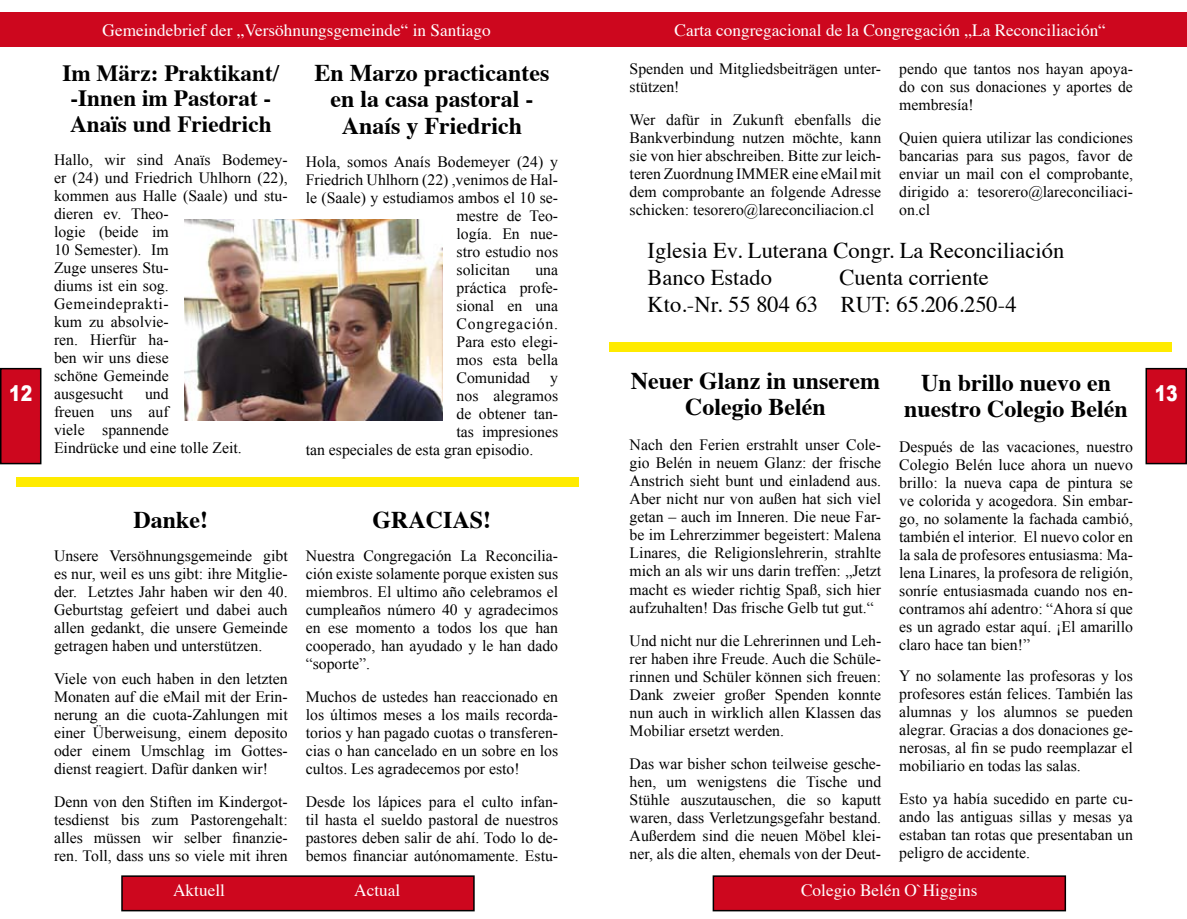
<style>
.page{position:relative;width:1187px;height:919px;background:#fff}
.page>*{position:absolute;margin:0;border:0;box-sizing:border-box;transform-origin:0 0}
.t1{font:700 24px/26.4px "Times";color:#000;text-align:center}
.t2{font:700 23.25px/25.5px "Times";color:#000;text-align:center}
.t3{font:22.5px/27px "Times";color:#000}
.t4{font:900 21.6px "Arial";color:#fff;scale:.8 1}
.t5{font:17.25px "Times";color:#fff}
.t6{font:15.75px/18px "Times New Roman";color:#000;text-align:justify}
</style>
<div class="page">
<div style="left:1px;top:368px;width:40px;height:95px;background:#cd071e"></div>
<div style="left:0;top:368px;width:41px;height:96px;border:2px solid #000"></div>
<div style="left:0;top:13px;width:593px;height:34px;background:#cd071e"></div>
<div style="left:122px;top:876px;width:352px;height:34px;background:#cd071e"></div>
<div style="left:121px;top:875px;width:353px;height:36px;border:2px solid #000"></div>
<div style="left:593px;top:13px;width:593px;height:34px;background:#cd071e"></div>
<div style="left:713px;top:876px;width:352px;height:34px;background:#cd071e"></div>
<div style="left:712px;top:875px;width:353px;height:36px;border:2px solid #000"></div>
<div style="left:1146px;top:368px;width:40px;height:95px;background:#cd071e"></div>
<div style="left:1145px;top:368px;width:41px;height:96px;border:2px solid #000"></div>
<img style="left:184px;top:220px;width:258px;height:200px">
<div style="left:16px;top:477px;width:562px;height:9px;background:#ffeb00"></div>
<div style="left:609px;top:342px;width:562px;height:9px;background:#ffeb00"></div>
<h3 class="t4" style="left:9px;top:378px;width:30px">12</h3>
<p class="t5" style="left:103px;top:14px;width:390px">Gemeindebrief der „Versöhnungsgemeinde“ in Santiago</p>
<p class="t5" style="left:674px;top:14px;width:433px">Carta congregacional de la Congregación „La Reconciliación“</p>
<h2 class="t2" style="left:62px;top:58px;width:218px">Im März: Praktikant/ -Innen im Pastorat -<br>Anaïs und Friedrich</h2>
<p class="t6" style="left:54px;top:150px;width:235px;text-align:left">Hallo, wir sind Anaïs Bodemey&shy;er (24) und Friedrich Uhlhorn (22), kommen aus Halle (Saale) und stu&shy;dieren ev. Theo-<br>logie (beide im<br>10 Semester). Im<br>Zuge unseres Stu-<br>diums ist ein sog.<br>Gemeindeprakti-<br>kum zu absolvie-<br>ren. Hierfür ha-<br>ben wir uns diese<br>schöne Gemeinde<br>ausgesucht</p>
<p class="t6" style="left:54px;top:384px;width:189px;text-align:left;text-indent:91px">und<br>freuen uns auf<br>viele spannende<br>Eindrücke und eine tolle Zeit.</p>
<h1 class="t1" style="left:314px;top:57px;width:236px">En Marzo practicantes en la casa pastoral -<br>Anaís y Friedrich</h1>
<p class="t6" style="left:306px;top:152px;width:254px">Hola, somos Anaís Bodemeyer (24) y</p>
<p class="t6" style="left:306px;top:170px;width:254px">Friedrich Uhlhorn (22) ,venimos de Hal-</p>
<p class="t6" style="left:306px;top:188px;width:254px">le (Saale) y estudiamos ambos el 10 se-</p>
<p class="t6" style="left:456px;top:206px;width:103px">mestre de Teo-</p>
<p class="t6" style="left:456px;top:224px;width:103px">logía. En nue-</p>
<p class="t6" style="left:456px;top:242px;width:103px">stro estudio nos</p>
<p class="t6" style="left:456px;top:260px;width:55px">solicitan</p>
<p class="t6" style="left:456px;top:260px;width:103px;text-indent:79px">una práctica profe&shy;sional en una Congregación.<br>Para esto elegi&shy;mos esta bella Comunidad</p>
<p class="t6" style="left:550px;top:368px;width:9px">y</p>
<p class="t6" style="left:456px;top:386px;width:103px">nos alegramos</p>
<p class="t6" style="left:456px;top:404px;width:103px">de obtener tan-</p>
<p class="t6" style="left:456px;top:422px;width:103px">tas impresiones</p>
<p class="t6" style="left:306px;top:440px;width:229px">tan especiales de esta gran episodio.</p>
<h1 class="t1" style="left:133px;top:504px;width:76px">Danke!</h1>
<p class="t6" style="left:54px;top:546px;width:235px">Unsere Versöhnungsgemeinde gibt es nur, weil es uns gibt: ihre Mitglie&shy;der. Letztes Jahr haben wir den 40.<br>Geburtstag gefeiert und dabei auch allen gedankt, die unsere Gemeinde getragen haben und unterstützen.</p>
<p class="t6" style="left:54px;top:669px;width:235px">Viele von euch haben in den letzten Monaten auf die eMail mit der Erin&shy;nerung an die cuota-Zahlungen mit einer Überweisung, einem deposito oder einem Umschlag im Gottes&shy;dienst reagiert. Dafür danken wir!</p>
<p class="t6" style="left:54px;top:792px;width:235px">Denn von den Stiften im Kindergot&shy;tesdienst bis zum Pastorengehalt: alles müssen wir selber finanzie&shy;ren. Toll, dass uns so viele mit ihren</p>
<h1 class="t1" style="left:372px;top:504px;width:120px">GRACIAS!</h1>
<p class="t6" style="left:306px;top:546px;width:254px">Nuestra Congregación La Reconcilia&shy;ción existe solamente porque existen sus miembros. El ultimo año celebramos el cumpleaños número 40 y agradecimos en ese momento a todos los que han cooperado, han ayudado y le han dado “soporte”.</p>
<p class="t6" style="left:306px;top:687px;width:254px">Muchos de ustedes han reaccionado en los últimos meses a los mails recorda&shy;torios y han pagado cuotas o transferen&shy;cias o han cancelado en un sobre en los cultos. Les agradecemos por esto!</p>
<p class="t6" style="left:306px;top:792px;width:254px">Desde los lápices para el culto infan&shy;til hasta el sueldo pastoral de nuestros pastores deben salir de ahí. Todo lo de&shy;bemos financiar autónomamente. Estu-</p>
<p class="t6" style="left:629px;top:60px;width:253px">Spenden und Mitgliedsbeiträgen unter&shy;stützen!</p>
<p class="t6" style="left:629px;top:111px;width:253px">Wer dafür in Zukunft ebenfalls die Bankverbindung nutzen möchte, kann sie von hier abschreiben. Bitte zur leich&shy;teren Zuordnung IMMER eine eMail mit dem comprobante an folgende Adresse schicken: tesorero@lareconciliacion.cl</p>
<p class="t6" style="left:899px;top:60px;width:235px">pendo que tantos nos hayan apoya&shy;do con sus donaciones y aportes de membresía!</p>
<p class="t6" style="left:899px;top:129px;width:235px">Quien quiera utilizar las condiciones bancarias para sus pagos, favor de enviar un mail con el comprobante, dirigido a: tesorero@lareconciliaci&shy;on.cl</p>
<h3 class="t3" style="left:647px;top:235px;width:418px">Iglesia Ev. Luterana Congr. La Reconciliación<br>Banco Estado</h3>
<h3 class="t3" style="left:647px;top:262px;width:370px;text-indent:192px">Cuenta corriente<br>Kto.-Nr. 55 804 63 RUT: 65.206.250-4</h3>
<h1 class="t1" style="left:630px;top:365px;width:251px">Neuer Glanz in unserem<br>Colegio Belén</h1>
<p class="t6" style="left:629px;top:436px;width:253px">Nach den Ferien erstrahlt unser Cole&shy;gio Belén in neuem Glanz: der frische Anstrich sieht bunt und einladend aus.<br>Aber nicht nur von außen hat sich viel getan – auch im Inneren. Die neue Far&shy;be im Lehrerzimmer begeistert: Malena Linares, die Religionslehrerin, strahlte mich an als wir uns darin treffen: „Jetzt macht es wieder richtig Spaß, sich hier aufzuhalten! Das frische Gelb tut gut.“</p>
<p class="t6" style="left:629px;top:631px;width:253px">Und nicht nur die Lehrerinnen und Leh&shy;rer haben ihre Freude. Auch die Schüle&shy;rinnen und Schüler können sich freuen:<br>Dank zweier großer Spenden konnte nun auch in wirklich allen Klassen das Mobiliar ersetzt werden.</p>
<p class="t6" style="left:629px;top:754px;width:253px">Das war bisher schon teilweise gesche&shy;hen, um wenigstens die Tische und Stühle auszutauschen, die so kaputt waren, dass Verletzungsgefahr bestand.<br>Außerdem sind die neuen Möbel klei&shy;ner, als die alten, ehemals von der Deut-</p>
<h1 class="t1" style="left:904px;top:367px;width:225px">Un brillo nuevo en nuestro Colegio Belén</h1>
<p class="t6" style="left:899px;top:438px;width:235px">Después de las vacaciones, nuestro Colegio Belén luce ahora un nuevo brillo: la nueva capa de pintura se ve colorida y acogedora. Sin embar&shy;go, no solamente la fachada cambió, también el interior. El nuevo color en la sala de profesores entusiasma: Ma&shy;lena Linares, la profesora de religión, sonríe entusiasmada cuando nos en&shy;contramos ahí adentro: “Ahora sí que es un agrado estar aquí. ¡El amarillo claro hace tan bien!”</p>
<p class="t6" style="left:899px;top:666px;width:235px">Y no solamente las profesoras y los profesores están felices. También las alumnas y los alumnos se pueden alegrar. Gracias a dos donaciones ge&shy;nerosas, al fin se pudo reemplazar el mobiliario en todas las salas.</p>
<p class="t6" style="left:899px;top:789px;width:235px">Esto ya había sucedido en parte cu&shy;ando las antiguas sillas y mesas ya estaban tan rotas que presentaban un peligro de accidente.</p>
<p class="t5" style="left:173px;top:874px;width:53px">Aktuell</p>
<p class="t5" style="left:354px;top:874px;width:47px">Actual</p>
<p class="t5" style="left:801px;top:874px;width:178px">Colegio Belén O`Higgins</p>
<h3 class="t4" style="left:1154px;top:378px;width:30px">13</h3>
</div>
